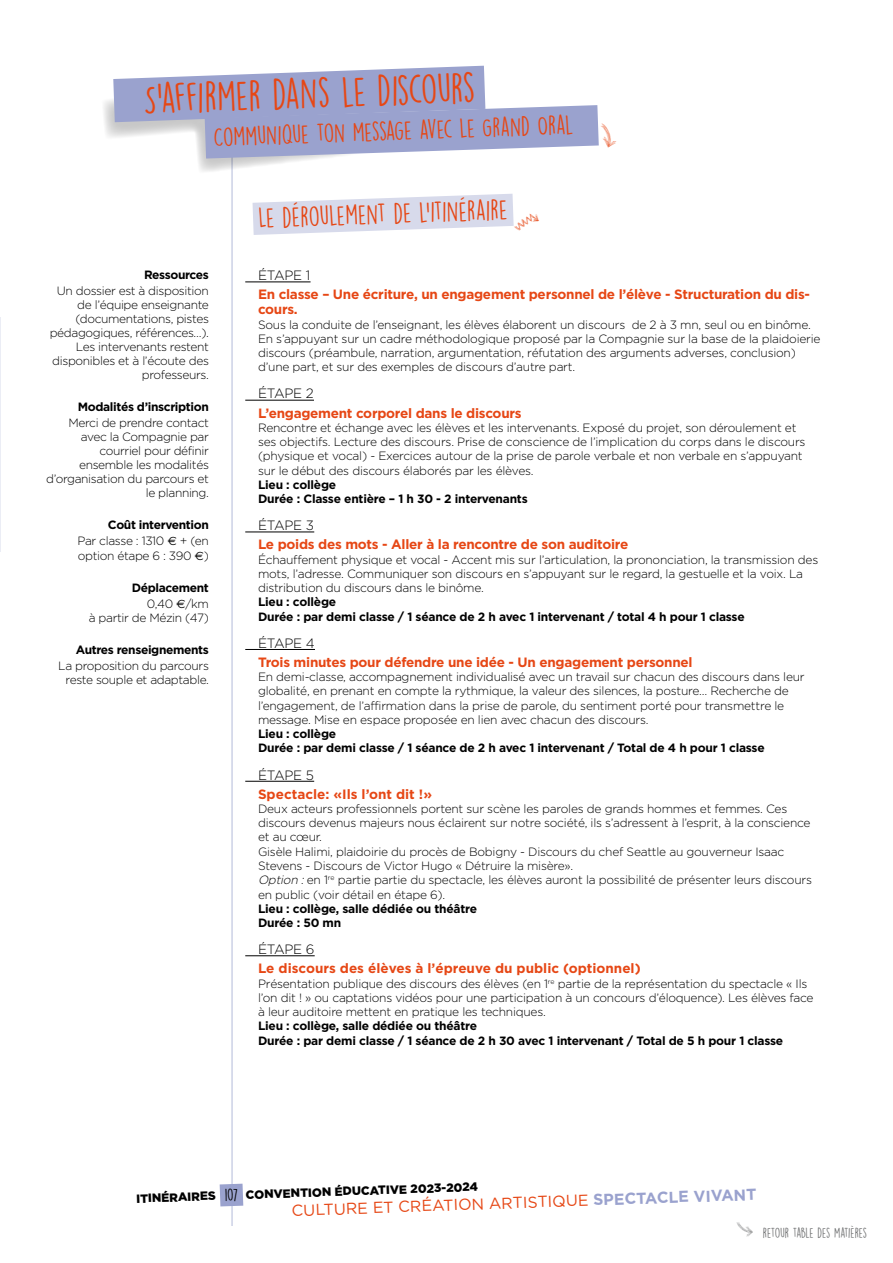
<style>
.page{position:relative;width:893px;height:1263px;background:#fff}
.page>*{position:absolute;margin:0;border:0;box-sizing:border-box;transform-origin:0 0}
.t1{font:37.8px "DK Lemon Yellow Sun";color:#e64715}
.t2{font:25.35px "DK Lemon Yellow Sun";color:#e64715}
.t3{font:24px "DK Lemon Yellow Sun";color:#e64715}
.t4{font:15.9px "Gotham HTF";color:#e64715}
.t5{font:700 13.5px/15px "Gotham HTF";letter-spacing:-.02em;color:#e64715}
.t6{font:700 13.5px "Gotham HTF";color:#e64715}
.t7{font:300 13.5px "Gotham HTF";letter-spacing:-.02em;color:#000}
.t8{font:12.75px "DK Lemon Yellow Sun";letter-spacing:-.03em;color:#707172}
.t9{font:300 12px/14.2px "Gotham HTF";letter-spacing:-.02em;color:#000}
.t10{font:700 12px/14.2px "Gotham HTF";letter-spacing:-.02em;color:#000}
.t11{font:900 12px "Gotham HTF";color:#000}
.s1{font-weight:700}
.s2{font-family:"Euro Sans";font-weight:400}
.s3{font-weight:300}
.s4{font-style:italic}
.s5{font-family:"DK Lemon Yellow Sun";font-weight:400;font-size:15.15px}
.s6{font-weight:700;color:#9aa2ce}
</style>
<div class="page">
<hr style="left:0;top:318px;width:1px;height:234px;background:#9aa2ce">
<hr style="left:231px;top:92px;width:2px;height:1134px;background:#ccd1e6">
<svg style="left:220px;top:1184px;width:23px;height:22px"></svg>
<hr style="left:245px;top:281px;width:66px;height:1px;background:#000">
<hr style="left:245px;top:400px;width:69px;height:1px;background:#000">
<hr style="left:245px;top:532px;width:69px;height:1px;background:#000">
<hr style="left:245px;top:649px;width:70px;height:1px;background:#000">
<hr style="left:245px;top:781px;width:69px;height:1px;background:#000">
<hr style="left:245px;top:955px;width:70px;height:1px;background:#000">
<svg style="left:104px;top:66px;width:495px;height:110px"></svg>
<svg style="left:253px;top:194px;width:261px;height:41px"></svg>
<h1 class="t1" style="left:142px;top:76px;width:334px;rotate:-2deg">S’AFFIRMER DANS LE DISCOURS</h1>
<h3 class="t3" style="left:213px;top:123px;width:361px;rotate:-2deg">COMMUNIQUE TON MESSAGE AVEC LE GRAND ORAL</h3>
<p class="t10" style="left:144px;top:267px;width:66px">Ressources</p>
<p class="t9" style="left:50px;top:284px;width:161px;text-align:right">Un dossier est à disposition de l’équipe enseignante (documentations, pistes pédagogiques, références…).<br>Les intervenants restent disponibles et à l’écoute des professeurs.</p>
<p class="t10" style="left:78px;top:399px;width:133px">Modalités d’inscription</p>
<p class="t9" style="left:46px;top:416px;width:164px;text-align:right">Merci de prendre contact avec la Compagnie par courriel pour définir ensemble les modalités d’organisation du parcours et le planning.</p>
<p class="t9" style="left:78px;top:516px;width:133px;line-height:16.4px;text-align:right"><span class="s1">Coût intervention<br></span>Par classe : 1310 <span class="s2">E</span> + (en</p>
<p class="t9" style="left:78px;top:548px;width:133px">option étape 6 : 390 <span class="s2">E</span>)</p>
<p class="t10" style="left:132px;top:579px;width:79px;line-height:16.4px;text-align:right">Déplacement<br><span class="s3">0,40</span> <span class="s2">E</span><span class="s3">/km</span></p>
<p class="t9" style="left:89px;top:611px;width:122px">à partir de Mézin (47)</p>
<p class="t10" style="left:76px;top:643px;width:135px">Autres renseignements</p>
<p class="t9" style="left:58px;top:659px;width:152px;text-align:center">La proposition du parcours reste souple et adaptable.</p>
<h2 class="t2" style="left:258px;top:203px;width:251px;rotate:-2deg">LE DÉROULEMENT DE L’ITINÉRAIRE</h2>
<p class="t7" style="left:258px;top:268px;width:54px">ÉTAPE 1</p>
<p class="t5" style="left:258px;top:287px;width:554px">En classe – Une écriture, un engagement personnel de l’élève - Structuration du dis&shy;cours.</p>
<p class="t9" style="left:258px;top:317px;width:564px">Sous la conduite de l’enseignant, les élèves élaborent un discours de 2 à 3 mn, seul ou en binôme.<br>En s’appuyant sur un cadre méthodologique proposé par la Compagnie sur la base de la plaidoierie discours (préambule, narration, argumentation, réfutation des arguments adverses, conclusion) d’une part, et sur des exemples de discours d’autre part.</p>
<p class="t7" style="left:258px;top:386px;width:57px">ÉTAPE 2</p>
<p class="t5" style="left:258px;top:405px;width:265px">L’engagement corporel dans le discours</p>
<p class="t9" style="left:258px;top:420px;width:549px">Rencontre et échange avec les élèves et les intervenants. Exposé du projet, son déroulement et ses objectifs. Lecture des discours. Prise de conscience de l’implication du corps dans le discours (physique et vocal) - Exercices autour de la prise de parole verbale et non verbale en s’appuyant sur le début des discours élaborés par les élèves.</p>
<p class="t10" style="left:258px;top:477px;width:271px">Lieu : collège<br>Durée : Classe entière – 1 h 30 - 2 intervenants</p>
<p class="t7" style="left:258px;top:518px;width:57px">ÉTAPE 3</p>
<p class="t5" style="left:258px;top:537px;width:372px">Le poids des mots - Aller à la rencontre de son auditoire</p>
<p class="t9" style="left:258px;top:552px;width:562px">Échauffement physique et vocal - Accent mis sur l’articulation, la prononciation, la transmission des mots, l’adresse. Communiquer son discours en s’appuyant sur le regard, la gestuelle et la voix. La distribution du discours dans le binôme.</p>
<p class="t10" style="left:258px;top:595px;width:488px">Lieu : collège<br>Durée : par demi classe / 1 séance de 2 h avec 1 intervenant / total 4 h pour 1 classe</p>
<p class="t7" style="left:258px;top:636px;width:58px">ÉTAPE 4</p>
<p class="t5" style="left:258px;top:654px;width:436px">Trois minutes pour défendre une idée - Un engagement personnel</p>
<p class="t9" style="left:258px;top:670px;width:548px">En demi-classe, accompagnement individualisé avec un travail sur chacun des discours dans leur globalité, en prenant en compte la rythmique, la valeur des silences, la posture… Recherche de l’engagement, de l’affirmation dans la prise de parole, du sentiment porté pour transmettre le message. Mise en espace proposée en lien avec chacun des discours.</p>
<p class="t10" style="left:258px;top:726px;width:508px">Lieu : collège<br>Durée : par demi classe / 1 séance de 2 h avec 1 intervenant / Total de 4 h pour 1 classe</p>
<p class="t7" style="left:258px;top:767px;width:57px">ÉTAPE 5</p>
<p class="t6" style="left:258px;top:786px;width:176px">Spectacle: «Ils l’ont dit !»</p>
<p class="t9" style="left:258px;top:801px;width:555px">Deux acteurs professionnels portent sur scène les paroles de grands hommes et femmes. Ces discours devenus majeurs nous éclairent sur notre société, ils s’adressent à l’esprit, à la conscience et au cœur.<br>Gisèle Halimi, plaidoirie du procès de Bobigny - Discours du chef Seattle au gouverneur Isaac Stevens - Discours de Victor Hugo « Détruire la misère».<br><span class="s4">Option :</span>en 1<sup>re</sup> partie partie du spectacle, les élèves auront la possibilité de présenter leurs discours en public (voir détail en étape 6).</p>
<p class="t10" style="left:258px;top:901px;width:221px">Lieu : collège, salle dédiée ou théâtre<br>Durée : 50 mn</p>
<p class="t7" style="left:258px;top:942px;width:58px">ÉTAPE 6</p>
<p class="t6" style="left:258px;top:961px;width:384px">Le discours des élèves à l’épreuve du public (optionnel)</p>
<p class="t9" style="left:258px;top:976px;width:557px">Présentation publique des discours des élèves (en 1<sup>re</sup> partie de la représentation du spectacle « Ils l’on dit ! » ou captations vidéos pour une participation à un concours d’éloquence). Les élèves face à leur auditoire mettent en pratique les techniques.</p>
<p class="t10" style="left:258px;top:1018px;width:527px">Lieu : collège, salle dédiée ou théâtre<br>Durée : par demi classe / 1 séance de 2 h 30 avec 1 intervenant / Total de 5 h pour 1 classe</p>
<p class="t11" style="left:136px;top:1191px;width:343px;rotate:-2deg">ITINÉRAIRES <span class="s5">107</span> CONVENTION ÉDUCATIVE 2023-2024</p>
<h3 class="t4" style="left:291px;top:1201px;width:466px;rotate:-2deg">CULTURE ET CRÉATION ARTISTIQUE <span class="s6">SPECTACLE VIVANT</span></h3>
<p class="t8" style="left:763px;top:1225px;width:106px">RETOUR TABLE DES MATIÈRES</p>
</div>
